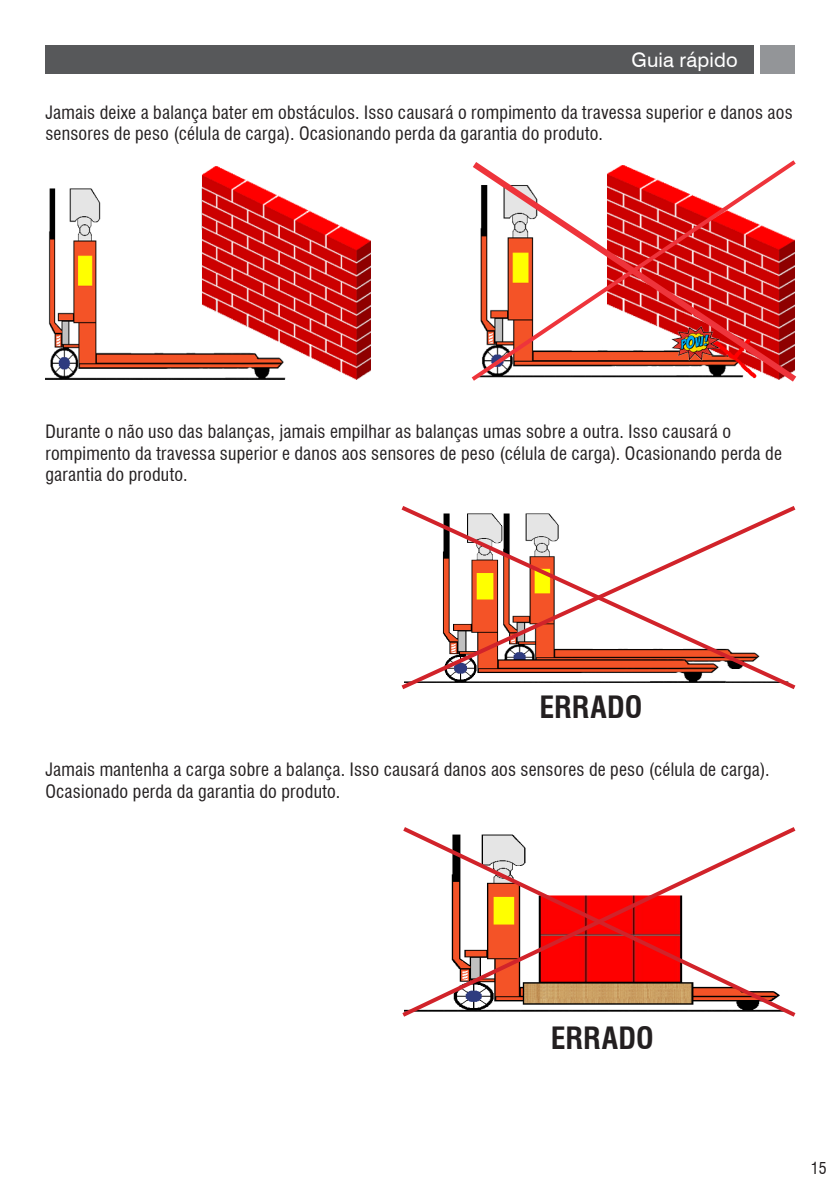
<style>
.page{position:relative;width:840px;height:1191px;background:#fff}
.page>*{position:absolute;margin:0;border:0;box-sizing:border-box;transform-origin:0 0}
.Texto{font:700 condensed 30px "Swiss 721 BT";letter-spacing:.01em;color:#231f20}
.t1{font:20px "Swiss 721 BT";letter-spacing:.01em;color:#fff}
.Texto-2{font:condensed 18px/21.6px "Swiss 721 BT";letter-spacing:.015em;color:#231f20}
.t2{font:condensed 16px "Swiss 721 BT";color:#231f20}
</style>
<div class="page">
<div style="left:45px;top:45px;width:708px;height:29px;background:#57585a"></div>
<div style="left:759px;top:45px;width:35px;height:29px;background:#939598"></div>
<img style="left:45px;top:167px;width:325px;height:212px">
<svg style="left:471px;top:160px;width:326px;height:222px"></svg>
<svg style="left:402px;top:827px;width:394px;height:190px"></svg>
<svg style="left:401px;top:506px;width:395px;height:184px"></svg>
<p class="t1" style="left:631px;top:46px;width:108px">Guia rápido</p>
<p class="Texto-2" style="left:45px;top:101px;width:748px">Jamais deixe a balança bater em obstáculos. Isso causará o rompimento da travessa superior e danos aos sensores de peso (célula de carga). Ocasionando perda da garantia do produto.</p>
<p class="Texto-2" style="left:45px;top:420px;width:737px">Durante o não uso das balanças, jamais empilhar as balanças umas sobre a outra. Isso causará o rompimento da travessa superior e danos aos sensores de peso (célula de carga). Ocasionando perda de garantia do produto.</p>
<p class="Texto" style="left:539px;top:688px;width:104px">ERRADO</p>
<p class="Texto-2" style="left:45px;top:758px;width:725px">Jamais mantenha a carga sobre a balança. Isso causará danos aos sensores de peso (célula de carga).<br>Ocasionado perda da garantia do produto.</p>
<p class="Texto" style="left:550px;top:1020px;width:104px">ERRADO</p>
<p class="t2" style="left:810px;top:1159px;width:17px">15</p>
</div>
